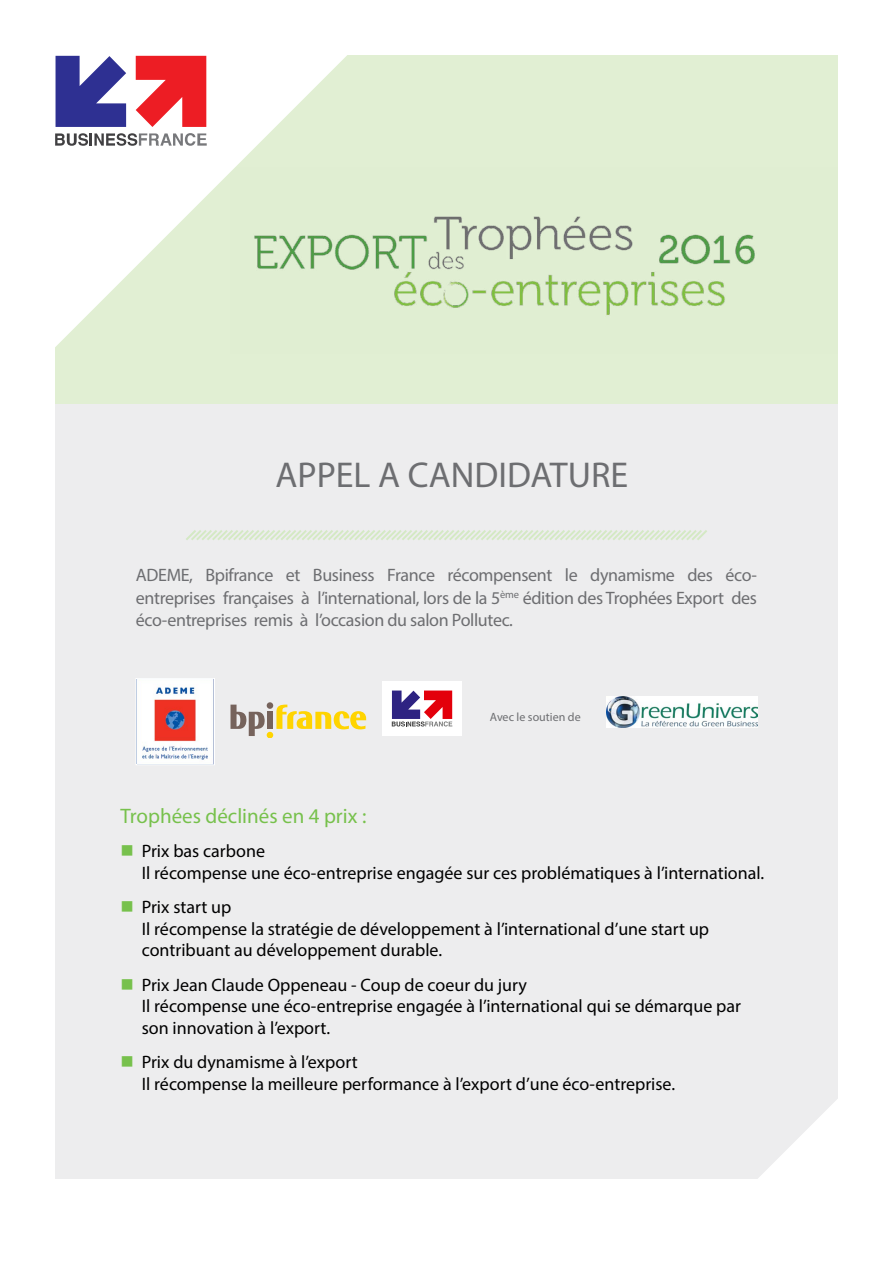
<style>
.page{position:relative;width:893px;height:1263px;background:#fff}
.page>*{position:absolute;margin:0;border:0;box-sizing:border-box;transform-origin:0 0}
.t1{font:36px "Myriad Pro";color:#6d6e71}
.t2{font:21px "Myriad Pro";color:#77c14c}
.t3{font:18px/21.6px "Myriad Pro";color:#000}
.t4{font:18px/22.5px "Myriad Pro";letter-spacing:-.02em;color:#6d6e71;text-align:justify}
.t5{font:12px "Myriad Pro";color:#6d6e71}
.s1{color:#77c14c}
</style>
<div class="page">
<div style="left:55px;top:55px;width:783px;height:378px;background:#e1efd3"></div>
<img style="left:402px;top:216px;width:353px;height:99px">
<svg style="left:55px;top:55px;width:347px;height:292px"></svg>
<div style="left:31px;top:32px;width:192px;height:137px;background:#fff"></div>
<svg style="left:55px;top:133px;width:152px;height:13px"></svg>
<svg style="left:56px;top:56px;width:70px;height:71px"></svg>
<svg style="left:136px;top:56px;width:70px;height:71px"></svg>
<div style="left:55px;top:405px;width:783px;height:774px;background:#ededee"></div>
<svg style="left:186px;top:530px;width:521px;height:10px"></svg>
<svg style="left:758px;top:1099px;width:80px;height:80px"></svg>
<svg style="left:230px;top:705px;width:136px;height:32px"></svg>
<div style="left:267px;top:702px;width:6px;height:7px;background:#76635c;border-radius:50%"></div>
<img style="left:138px;top:680px;width:75px;height:83px">
<div style="left:136px;top:678px;width:79px;height:87px;border:1px solid #fff"></div>
<div style="left:382px;top:681px;width:80px;height:55px;background:#fff"></div>
<svg style="left:392px;top:690px;width:60px;height:36px"></svg>
<img style="left:607px;top:696px;width:150px;height:31px">
<h1 class="t1" style="left:275px;top:453px;width:354px">APPEL A CANDIDATURE</h1>
<p class="t4" style="left:136px;top:563px;width:623px">ADEME, Bpifrance et Business France récompensent le dynamisme des éco&shy;entreprises françaises à l’international, lors de la 5<sup>ème</sup> édition des Trophées Export des éco-entreprises remis à l’occasion du salon Pollutec.</p>
<p class="t5" style="left:490px;top:709px;width:92px">Avec le soutien de</p>
<p class="t2" style="left:120px;top:803px;width:247px">Trophées déclinés en 4 prix :</p>
<p class="t3" style="left:142px;top:840px;width:624px;text-indent:-21px"><span class="s1">■</span> Prix bas carbone<br>Il récompense une éco-entreprise engagée sur ces problématiques à l’international.</p>
<p class="t3" style="left:142px;top:896px;width:569px;text-indent:-21px"><span class="s1">■</span> Prix start up<br>Il récompense la stratégie de développement à l’international d’une start up contribuant au développement durable.</p>
<p class="t3" style="left:142px;top:973px;width:601px;text-indent:-21px"><span class="s1">■</span> Prix Jean Claude Oppeneau - Coup de coeur du jury<br>Il récompense une éco-entreprise engagée à l’international qui se démarque par son innovation à l’export.</p>
<p class="t3" style="left:142px;top:1051px;width:535px;text-indent:-21px"><span class="s1">■</span> Prix du dynamisme à l’export<br>Il récompense la meilleure performance à l’export d’une éco-entreprise.</p>
</div>
